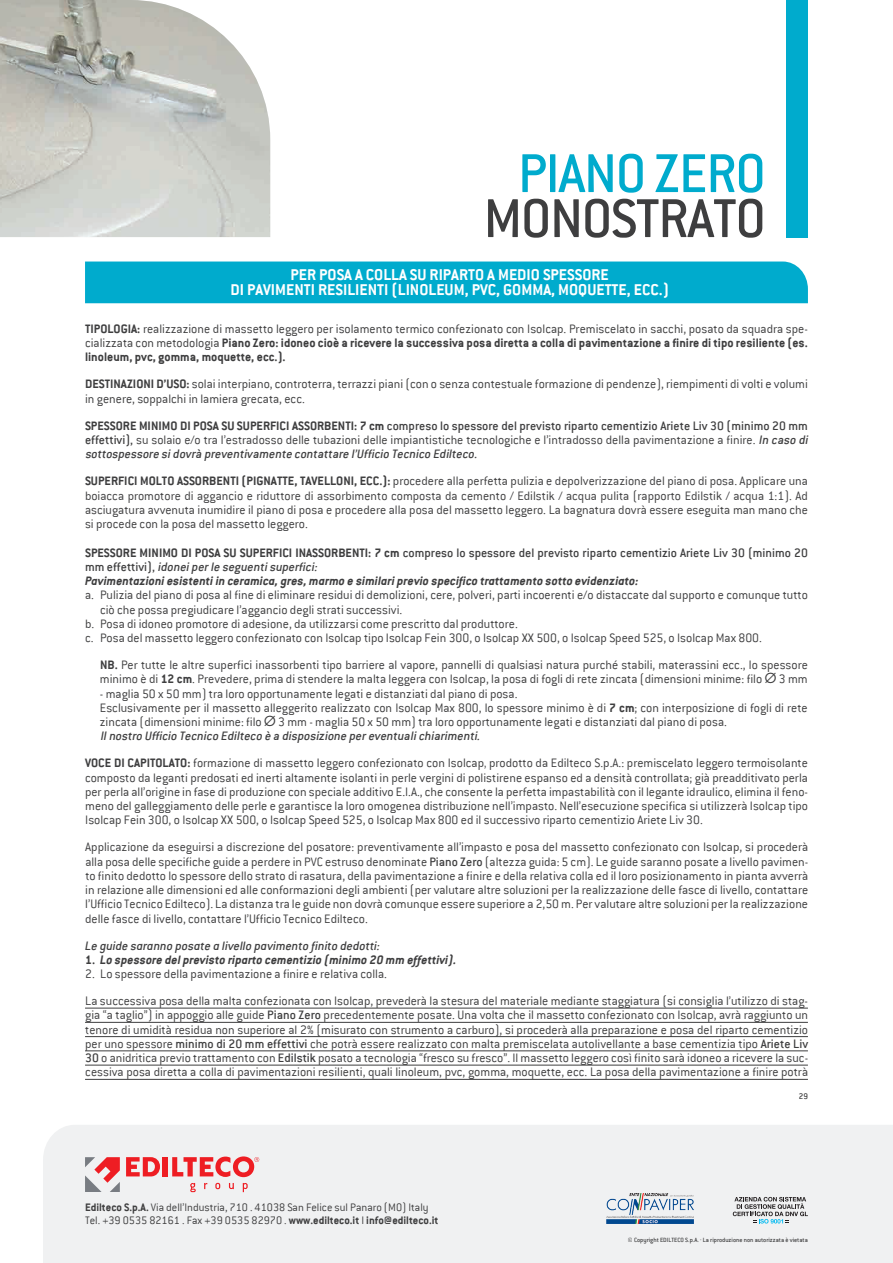
<style>
.page{position:relative;width:893px;height:1263px;background:#fff}
.page>*{position:absolute;margin:0;border:0;box-sizing:border-box;transform-origin:0 0}
.t1{font:500 60px "Conduit ITC";letter-spacing:-.025em;color:#3e3e3f}
.t2{font:500 60px "Conduit ITC";letter-spacing:-.025em;color:#00abcd}
.t3{font:700 17.25px/14.7px "Conduit ITC";color:#fff;text-align:center}
.t4{font:300 13.5px/14.2px "Conduit ITC";color:#3e3e3f}
.t5{font:italic 700 13.5px/14.2px "Conduit ITC";color:#3e3e3f}
.t6{font:700 13.5px/14.2px "Conduit ITC";color:#3e3e3f;text-align:justify}
.t7{font:italic 500 13.5px "Conduit ITC";color:#3e3e3f}
.t8{font:300 12px/12.8px "Conduit ITC";color:#3e3e3f}
.t9{font:500 9px "Conduit ITC";color:#3e3e3f}
.t10{font:500 6.75px "Conduit ITC";color:#3e3e3f}
.s1{font-weight:300}
.s2{font-weight:700}
.s3{font-weight:500}
.s4{font-weight:500;font-style:italic}
.s5{font-style:normal}
.s6{font-weight:500;font-style:normal}
.s7{font-family:"Futura LT";font-weight:400}
</style>
<div class="page">
<div style="left:43px;top:1125px;width:850px;height:138px;background:#f0f1f2"></div>
<svg style="left:85px;top:1157px;width:35px;height:35px"></svg>
<svg style="left:126px;top:1157px;width:34px;height:19px"></svg>
<div style="left:163px;top:1157px;width:5px;height:19px;background:#ee1d23"></div>
<svg style="left:190px;top:1183px;width:58px;height:9px"></svg>
<svg style="left:172px;top:1156px;width:87px;height:21px"></svg>
<img style="left:607px;top:1193px;width:86px;height:30px">
<svg style="left:733px;top:1197px;width:75px;height:26px"></svg>
<div style="left:787px;top:0;width:21px;height:237px;background:#00abcd"></div>
<div style="left:85px;top:261px;width:723px;height:42px;background:#00abcd"></div>
<hr style="left:85px;top:1008px;width:723px;height:1px;background:#3e3e3f">
<hr style="left:85px;top:1022px;width:723px;height:1px;background:#3e3e3f">
<hr style="left:85px;top:1036px;width:723px;height:1px;background:#3e3e3f">
<hr style="left:85px;top:1050px;width:723px;height:1px;background:#3e3e3f">
<hr style="left:85px;top:1065px;width:723px;height:1px;background:#3e3e3f">
<hr style="left:85px;top:1079px;width:723px;height:1px;background:#3e3e3f">
<img style="left:0;top:0;width:270px;height:237px">
<h1 class="t2" style="left:518px;top:140px;width:250px">PIANO ZERO</h1>
<h1 class="t1" style="left:484px;top:185px;width:284px">MONOSTRATO</h1>
<p class="t3" style="left:230px;top:267px;width:440px">PER POSA A COLLA SU RIPARTO A MEDIO SPESSORE<br>DI PAVIMENTI RESILIENTI (LINOLEUM, PVC, GOMMA, MOQUETTE, ECC.)</p>
<p class="t6" style="left:85px;top:321px;width:724px">TIPOLOGIA: <span class="s1">realizzazione di massetto leggero per isolamento termico confezionato con Isolcap. Premiscelato in sacchi, posato da squadra spe&shy;cializzata con metodologia</span> Piano Zero: idoneo cioè a ricevere la successiva posa diretta a colla di pavimentazione a finire di tipo resiliente (es. linoleum, pvc, gomma, moquette, ecc.).</p>
<p class="t4" style="left:85px;top:377px;width:724px"><span class="s2">DESTINAZIONI D’USO:</span> solai interpiano, controterra, terrazzi piani (con o senza contestuale formazione di pendenze), riempimenti di volti e volumi in genere, soppalchi in lamiera grecata, ecc.</p>
<p class="t4" style="left:85px;top:418px;width:727px"><span class="s2">SPESSORE MINIMO DI POSA SU SUPERFICI ASSORBENTI: 7 cm</span> <span class="s3">compreso lo spessore del previsto riparto cementizio Ariete Liv 30 (minimo 20 mm effettivi),</span> su solaio e/o tra l’estradosso delle tubazioni delle impiantistiche tecnologiche e l’intradosso della pavimentazione a finire. <span class="s4">In caso di sottospessore sidovrà preventivamente contattare l’Ufficio Tecnico Edilteco.</span></p>
<p class="t4" style="left:85px;top:474px;width:724px;text-align:justify"><span class="s2">SUPERFICI MOLTO ASSORBENTI (PIGNATTE, TAVELLONI, ECC.):</span> procedere alla perfetta pulizia e depolverizzazione del piano di posa. Applicare una boiacca promotore di aggancio e riduttore di assorbimento composta da cemento / Edilstik / acqua pulita (rapporto Edilstik / acqua 1:1). Ad asciugatura avvenuta inumidire il piano di posa e procedere alla posa del massetto leggero. La bagnatura dovrà essere eseguita man mano che si procede con la posa del massetto leggero.</p>
<p class="t5" style="left:85px;top:545px;width:724px"><span class="s5">SPESSORE MINIMO DI POSA SU SUPERFICI INASSORBENTI: 7 cm</span> <span class="s6">compreso lo spessore del previsto riparto cementizio Ariete Liv 30 (minimo 20 m m e ffe t t i v i ) ,</span> <span class="s3">idoneiperle seguentisuperfici:<br></span>Pavimentazioni esistenti in ceramica, gres, marmo e similari previo specifico trattamento sotto evidenziato:</p>
<p class="t4" style="left:85px;top:588px;width:724px">a. Pulizia del piano di posa al fine di eliminare residui di demolizioni, cere, polveri, parti incoerenti e/o distaccate dal supporto e comunque tutto</p>
<p class="t4" style="left:100px;top:602px;width:304px">ciò che possa pregiudicare l’aggancio degli strati successivi.</p>
<p class="t4" style="left:85px;top:616px;width:434px">b. Posa di idoneo promotore di adesione, da utilizzarsi come prescritto dal produttore.</p>
<p class="t4" style="left:85px;top:631px;width:678px">c. Posa del massetto leggero confezionato con Isolcap tipo Isolcap Fein 300, o Isolcap XX 500, o Isolcap Speed 525, o Isolcap Max 800.</p>
<p class="t4" style="left:100px;top:658px;width:709px"><span class="s2">NB.</span> Per tutte le altre superfici inassorbenti tipo barriere al vapore, pannelli di qualsiasi natura purché stabili, materassini ecc., lo spessore minimo è di <span class="s2">12 cm</span>. Prevedere, prima di stendere la malta leggera con Isolcap, la posa di fogli di rete zincata (dimensioni minime: filo <span class="s7">Ø</span> 3 mm</p>
<p class="t4" style="left:100px;top:686px;width:709px">- maglia 50 x 50 mm) tra loro opportunamente legati e distanziati dal piano di posa.<br>Esclusivamente per il massetto alleggerito realizzato con Isolcap Max 800, lo spessore minimo è di <span class="s2">7 cm</span>; con interposizione di fogli di rete zincata (dimensioni minime: filo <span class="s7">Ø</span> 3 mm - maglia 50 x 50 mm) tra loro opportunamente legati e distanziati dal piano di posa.<br><span class="s4">Ilnostro Ufficio Tecnico Edilteco è a disposizione pereventualichiarimenti.</span></p>
<p class="t4" style="left:85px;top:756px;width:725px;text-align:justify"><span class="s2">VOCE DI CAPITOLATO:</span> formazione di massetto leggero confezionato con Isolcap‚ prodotto da Edilteco S.p.A.: premiscelato leggero termoisolante composto da leganti predosati ed inerti altamente isolanti in perle vergini di polistirene espanso ed a densità controllata; già preadditivato perla per perla all’origine in fase di produzione con speciale additivo E.I.A., che consente la perfetta impastabilità con il legante idraulico, elimina il feno&shy;meno del galleggiamento delle perle e garantisce la loro omogenea distribuzione nell’impasto. Nell’esecuzione specifica si utilizzerà Isolcap tipo Isolcap Fein 300, o Isolcap XX 500, o Isolcap Speed 525, o Isolcap Max 800 ed il successivo riparto cementizio Ariete Liv 30.</p>
<p class="t4" style="left:85px;top:840px;width:725px;text-align:justify">Applicazione da eseguirsi a discrezione del posatore: preventivamente all’impasto e posa del massetto confezionato con Isolcap, si procederà alla posa delle specifiche guide a perdere in PVC estruso denominate <span class="s3">Piano Zero</span> (altezza guida: 5 cm). Le guide saranno posate a livello pavimen&shy;to finito dedotto lo spessore dello strato di rasatura, della pavimentazione a finire e della relativa colla ed il loro posizionamento in pianta avverrà in relazione alle dimensioni ed alle conformazioni degli ambienti (per valutare altre soluzioni per la realizzazione delle fasce di livello, contattare l’Ufficio Tecnico Edilteco). La distanza tra le guide non dovrà comunque essere superiore a 2,50 m. Per valutare altre soluzioni per la realizzazione delle fasce di livello, contattare l’Ufficio Tecnico Edilteco.</p>
<p class="t7" style="left:85px;top:938px;width:296px">Le guide saranno posate a livello pavimento finito dedotti:</p>
<p class="t5" style="left:85px;top:952px;width:373px"><span class="s5">1.</span> Lo spessore del previsto riparto cementizio (minimo 20 mm effettivi).</p>
<p class="t4" style="left:85px;top:960px;width:724px;line-height:27px">2. Lo spessore della pavimentazione a finire e relativa colla.<br>La successiva posa della malta confezionata con Isolcap, prevederà la stesura del materiale mediante staggiatura (si consiglia l’utilizzo di stag-</p>
<p class="t4" style="left:85px;top:1008px;width:724px;text-align:justify">gia “a taglio”) in appoggio alle guide <span class="s3">Piano Zero</span> precedentemente posate. Una volta che il massetto confezionato con Isolcap, avrà raggiunto un tenore di umidità residua non superiore al 2% (misurato con strumento a carburo), si procederà alla preparazione e posa del riparto cementizio per uno spessore <span class="s3">minimo di 20 mm effettivi</span> che potrà essere realizzato con malta premiscelata autolivellante a base cementizia tipo <span class="s3">Ariete Liv 30</span> o anidritica previo trattamento con <span class="s3">Edilstik</span> posato a tecnologia “fresco su fresco”. Il massetto leggero così finito sarà idoneo a ricevere la suc&shy;cessiva posa diretta a colla di pavimentazioni resilienti, quali linoleum, pvc, gomma, moquette, ecc. La posa della pavimentazione a finire potrà</p>
<p class="t8" style="left:85px;top:1201px;width:355px"><span class="s2">Edilteco S.p.A.</span> Via dell’Industria, 710 . 41038 San Felice sul Panaro (MO) Italy<br>Tel. +39 0535 82161 . Fax +39 0535 82970 . <span class="s2">www.edilteco.it</span> I <span class="s2">info@edilteco.it</span></p>
<p class="t9" style="left:799px;top:1091px;width:11px">29</p>
<p class="t10" style="left:628px;top:1236px;width:181px">© Copyright EDILTECO S.p.A. · La riproduzione non autorizzata è vietata</p>
</div>
